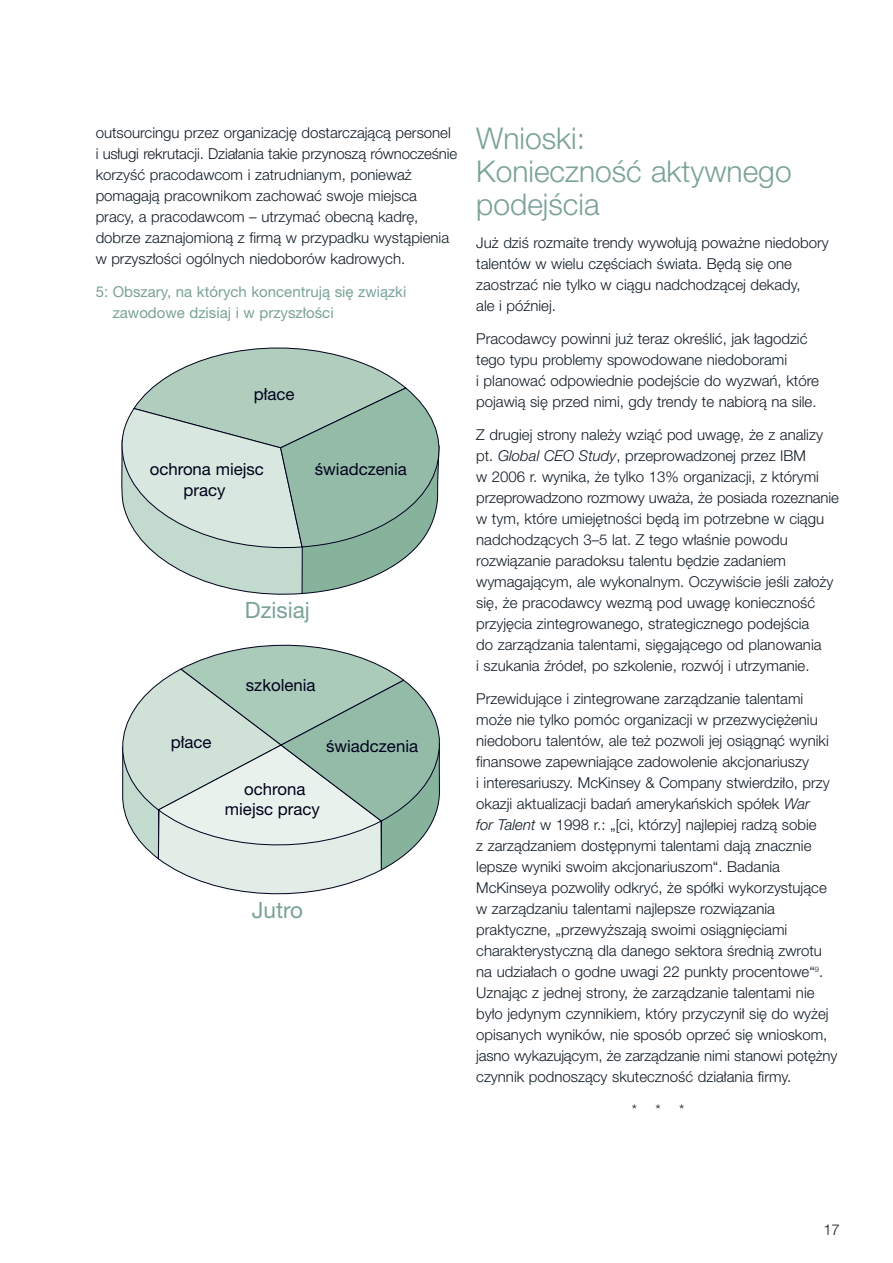
<style>
.page{position:relative;width:893px;height:1263px;background:#fff}
.page>*{position:absolute;margin:0;border:0;box-sizing:border-box;transform-origin:0 0}
.t1{font:300 30px/33px "Helvetica Neue CE";color:#7aa298}
.t2{font:22.5px "Helvetica Neue CE";color:#7aa298}
.t3{font:16.8px/20.1px "Helvetica Neue CE";color:#00011b;text-align:center}
.t4{font:300 15px/21px "Helvetica Neue CE";color:#111c24}
.t5{font:15px/21px "Helvetica Neue CE";color:#7aa298}
.s1{font-style:italic}
</style>
<div class="page">
<svg style="left:121px;top:348px;width:318px;height:247px"></svg>
<svg style="left:122px;top:644px;width:318px;height:250px"></svg>
<p class="t4" style="left:96px;top:124px;width:363px">outsourcingu przez organizację dostarczającą personel i usługi rekrutacji. Działania takie przynoszą równocześnie korzyść pracodawcom i zatrudnianym, ponieważ pomagają pracownikom zachować swoje miejsca pracy, a pracodawcom – utrzymać obecną kadrę, dobrze zaznajomioną z firmą w przypadku wystąpienia w przyszłości ogólnych niedoborów kadrowych.</p>
<p class="t5" style="left:113px;top:283px;width:295px;text-indent:-17px">5: Obszary, na których koncentrują się związki zawodowe dzisiaj i w przyszłości</p>
<p class="t3" style="left:254px;top:385px;width:42px">płace</p>
<p class="t3" style="left:150px;top:461px;width:116px">ochrona miejsc pracy</p>
<p class="t3" style="left:315px;top:461px;width:94px">świadczenia</p>
<h2 class="t2" style="left:245px;top:602px;width:66px">Dzisiaj</h2>
<p class="t3" style="left:246px;top:677px;width:71px">szkolenia</p>
<p class="t3" style="left:171px;top:734px;width:42px">płace</p>
<p class="t3" style="left:326px;top:737px;width:94px">świadczenia</p>
<p class="t3" style="left:225px;top:780px;width:96px">ochrona miejsc pracy</p>
<h2 class="t2" style="left:252px;top:902px;width:53px">Jutro</h2>
<h1 class="t1" style="left:476px;top:125px;width:317px">Wnioski:<br>Konieczność aktywnego podejścia</h1>
<p class="t4" style="left:476px;top:234px;width:354px">Już dziś rozmaite trendy wywołują poważne niedobory talentów w wielu częściach świata. Będą się one zaostrzać nie tylko w ciągu nadchodzącej dekady,<br>ale i później.</p>
<p class="t4" style="left:476px;top:330px;width:344px">Pracodawcy powinni już teraz określić, jak łagodzić tego typu problemy spowodowane niedoborami<br>i planować odpowiednie podejście do wyzwań, które pojawią się przed nimi, gdy trendy te nabiorą na sile.</p>
<p class="t4" style="left:476px;top:426px;width:364px">Z drugiej strony należy wziąć pod uwagę, że z analizy pt. <span class="s1">Global CEO Study</span>, przeprowadzonej przez IBM<br>w 2006 r. wynika, że tylko 13% organizacji, z którymi przeprowadzono rozmowy uważa, że posiada rozeznanie w tym, które umiejętności będą im potrzebne w ciągu nadchodzących 3–5 lat. Z tego właśnie powodu<br>rozwią zanie paradoksu talentu będzie zadaniem wymagającym, ale wykonalnym. Oczywiście jeśli założy się, że pracodawcy wezmą pod uwagę konieczność przyjęcia zintegrowanego, strategicznego podejścia<br>do zarządzania talentami, sięgającego od planowania<br>i szukania źródeł, po szkolenie, rozwój i utrzymanie.</p>
<p class="t4" style="left:476px;top:690px;width:362px">Przewidujące i zintegrowane zarządzanie talentami może nie tylko pomóc organizacji w przezwyciężeniu niedoboru talentów, ale też pozwoli jej osiągnąć wyniki finansowe zapewniające zadowolenie akcjonariuszy<br>i intere sariuszy. McKinsey &amp; Company stwierdziło, przy okazji aktualizacji badań amerykańskich spółek <span class="s1">War<br>for Talent</span> w 1998 r.: „[ci, którzy] najlepiej radzą sobie<br>z zarządzaniem dostępnymi talentami dają znacznie lepsze wyniki swoim akcjonariuszom“. Badania McKinseya pozwoliły odkryć, że spółki wykorzystujące w zarządzaniu talentami najlepsze rozwiązania praktyczne, „przewyższają swoimi osiągnięciami charakterystyczną dla danego sektora średnią zwrotu na udziałach o godne uwagi 22 punkty procentowe“<sup>9</sup>.<br>Uznając z jednej strony, że zarządzanie talentami nie było jedynym czynnikiem, który przyczynił się do wyżej opisanych wyników, nie sposób oprzeć się wnioskom, jasno wykazującym, że zarządzanie nimi stanowi potężny czynnik podnoszący skuteczność działania firmy.</p>
<p class="t4" style="left:632px;top:1101px;width:54px">* * *</p>
<p class="t4" style="left:823px;top:1221px;width:18px">17</p>
</div>
